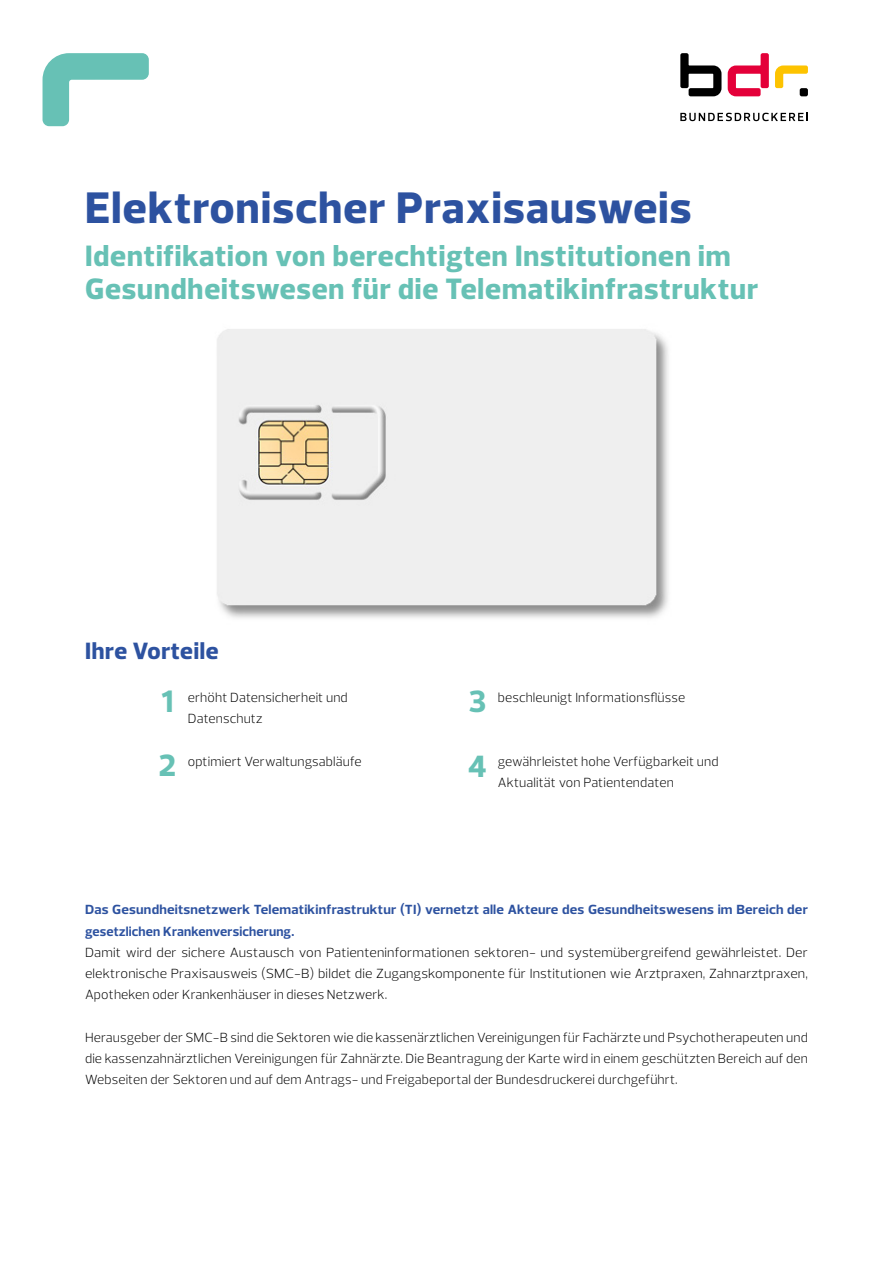
<style>
.page{position:relative;width:893px;height:1263px;background:#fff}
.page>*{position:absolute;margin:0;border:0;box-sizing:border-box;transform-origin:0 0}
.t1{font:800 45px "Prelo";letter-spacing:.03em;color:#2d52a0}
.t2{font:800 31.35px "Prelo";color:#67c1b5}
.t3{font:800 30px/33px "Prelo";letter-spacing:.03em;color:#67c1b5}
.t4{font:800 24px "Prelo";letter-spacing:.03em;color:#2d52a0}
.t5{font:300 13.5px/21.3px "Prelo";letter-spacing:.01em;color:#000}
.t6{font:700 13.5px/21.3px "Prelo";letter-spacing:.015em;color:#2d52a0;scale:1.05 1}
</style>
<div class="page">
<img style="left:217px;top:329px;width:452px;height:289px">
<svg style="left:43px;top:53px;width:106px;height:73px"></svg>
<svg style="left:680px;top:113px;width:128px;height:8px"></svg>
<svg style="left:680px;top:53px;width:41px;height:43px"></svg>
<svg style="left:775px;top:65px;width:33px;height:23px"></svg>
<svg style="left:728px;top:53px;width:41px;height:43px"></svg>
<div style="left:800px;top:88px;width:8px;height:8px;background:#000;border-radius:2px"></div>
<h1 class="t1" style="left:85px;top:180px;width:608px">Elektronischer Praxisausweis</h1>
<h3 class="t3" style="left:85px;top:239px;width:675px">Identifikation von berechtigten Institutionen im<br>Gesundheitswesen für die Telematikinfrastruktur</h3>
<h3 class="t4" style="left:85px;top:636px;width:135px">Ihre Vorteile</h3>
<h2 class="t2" style="left:161px;top:682px;width:14px">1</h2>
<h2 class="t2" style="left:469px;top:682px;width:19px">3</h2>
<p class="t5" style="left:188px;top:686px;width:161px">erhöht Datensicherheit und<br>Datenschutz</p>
<p class="t5" style="left:188px;top:750px;width:175px">optimiert Verwaltungsabläufe</p>
<h2 class="t2" style="left:159px;top:746px;width:19px">2</h2>
<h2 class="t2" style="left:468px;top:747px;width:20px">4</h2>
<p class="t5" style="left:498px;top:686px;width:189px">beschleunigt Informationsflüsse</p>
<p class="t5" style="left:498px;top:750px;width:222px">gewährleistet hohe Verfügbarkeit und<br>Aktualität von Patientendaten</p>
<p class="t6" style="left:85px;top:899px;width:690px">Das Gesundheitsnetzwerk Telematikinfrastruktur (TI) vernetzt alle Akteure des Gesundheitswesens im Bereich der gesetzlichen Krankenversicherung.</p>
<p class="t5" style="left:85px;top:942px;width:724px;text-align:justify">Damit wird der sichere Austausch von Patienteninformationen sektoren- und systemübergreifend gewährleistet. Der elektronische Praxisausweis (SMC-B) bildet die Zugangskomponente für Institutionen wie Arztpraxen, Zahnarztpraxen, Apotheken oder Krankenhäuser in dieses Netzwerk.</p>
<p class="t5" style="left:85px;top:1027px;width:724px;text-align:justify">Herausgeber der SMC-B sind die Sektoren wie die kassenärztlichen Vereinigungen für Fachärzte und Psychotherapeuten und die kassenzahnärztlichen Vereinigungen für Zahnärzte. Die Beantragung der Karte wird in einem geschützten Bereich auf den Webseiten der Sektoren und auf dem Antrags- und Freigabeportal der Bundesdruckerei durchgeführt.</p>
</div>
